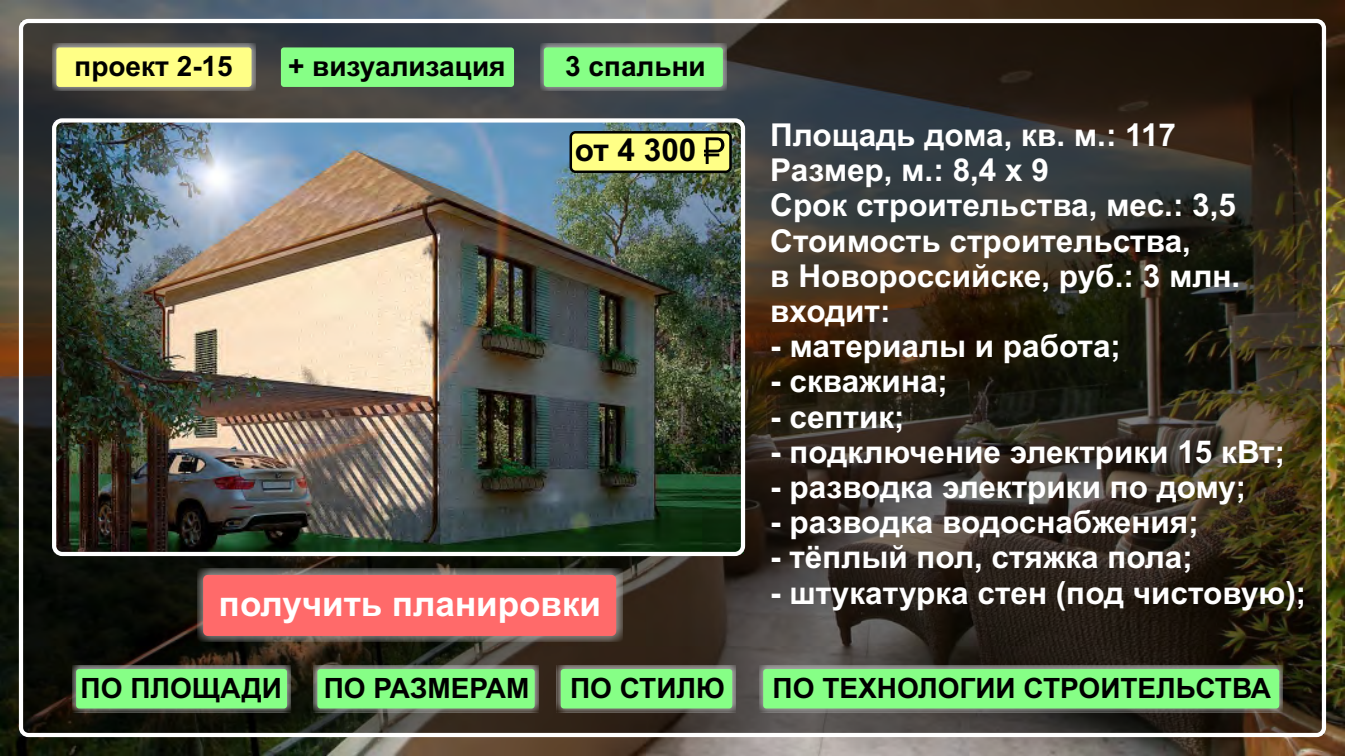
<style>
.page{position:relative;width:1345px;height:756px;background:#fff}
.page>*{position:absolute;margin:0;border:0;box-sizing:border-box;transform-origin:0 0}
.t1{font:700 35px "Arial";color:#fff}
.t2{font:700 31.5px/35.4px "Arial";color:#fff}
.t3{font:700 31.5px "Arial";color:#000}
.t4{font:700 28px "Arial";color:#000}
</style>
<div class="page">
<img style="left:0;top:0;width:1344px;height:756px">
<div style="left:21px;top:21px;width:1302px;height:714px;background:#000;opacity:.5"></div>
<div style="left:19px;top:19px;width:1306px;height:718px;border:4px solid #fff;border-radius:7px"></div>
<div style="left:72px;top:665px;width:219px;height:47px;background:#afb0b0;opacity:.98"></div>
<div style="left:76px;top:669px;width:211px;height:39px;background:#86ff86;border-radius:3px"></div>
<div style="left:313px;top:665px;width:225px;height:47px;background:#afb0b0;opacity:.98"></div>
<div style="left:317px;top:669px;width:217px;height:39px;background:#86ff86;border-radius:3px"></div>
<div style="left:759px;top:665px;width:523px;height:47px;background:#afb0b0;opacity:.98"></div>
<div style="left:763px;top:669px;width:515px;height:39px;background:#86ff86;border-radius:3px"></div>
<div style="left:556px;top:665px;width:180px;height:47px;background:#afb0b0;opacity:.98"></div>
<div style="left:560px;top:669px;width:172px;height:39px;background:#86ff86;border-radius:3px"></div>
<img style="left:57px;top:123px;width:683px;height:428px">
<div style="left:52px;top:118px;width:693px;height:438px;border:4px solid #fff;border-radius:8px"></div>
<div style="left:52px;top:44px;width:203px;height:47px;background:#afb0b0;opacity:.98"></div>
<div style="left:56px;top:47px;width:195px;height:40px;background:#ffff86;border-radius:3px"></div>
<div style="left:197px;top:569px;width:425px;height:73px;background:#afb0b0;opacity:.98"></div>
<div style="left:203px;top:575px;width:413px;height:61px;background:#ff6a6a;border-radius:5px"></div>
<div style="left:569px;top:131px;width:162px;height:42px;background:#ffff86;border:3px solid #000;border-radius:5px"></div>
<svg style="left:704px;top:137px;width:20px;height:27px"></svg>
<div style="left:540px;top:44px;width:186px;height:47px;background:#afb0b0;opacity:.98"></div>
<div style="left:543px;top:47px;width:179px;height:40px;background:#86ff86;border-radius:3px"></div>
<div style="left:281px;top:47px;width:233px;height:40px;background:#86ff86;border-radius:3px"></div>
<p class="t4" style="left:74px;top:56px;width:160px">проект 2-15</p>
<p class="t4" style="left:288px;top:56px;width:219px">+ визуализация</p>
<p class="t4" style="left:565px;top:56px;width:142px">3 спальни</p>
<p class="t3" style="left:574px;top:138px;width:123px">от 4 300</p>
<p class="t1" style="left:219px;top:591px;width:383px">получить планировки</p>
<p class="t2" style="left:770px;top:120px;width:471px">Площадь дома, кв. м.: 117<br>Размер, м.: 8,4 х 9<br>Срок строительства, мес.: 3,5<br>Стоимость строительства,<br>в Новороссийске, руб.: 3 млн. входит:</p>
<p class="t2" style="left:770px;top:331px;width:352px">- материалы и работа;</p>
<p class="t2" style="left:770px;top:367px;width:179px">- скважина;</p>
<p class="t2" style="left:770px;top:402px;width:136px">- септик;</p>
<p class="t2" style="left:770px;top:437px;width:516px">- подключение электрики 15 кВт;</p>
<p class="t2" style="left:770px;top:472px;width:477px">- разводка электрики по дому;</p>
<p class="t2" style="left:770px;top:507px;width:430px">- разводка водоснабжения;</p>
<p class="t2" style="left:770px;top:543px;width:424px">- тёплый пол, стяжка пола;</p>
<p class="t2" style="left:770px;top:578px;width:537px">- штукатурка стен (под чистовую);</p>
<p class="t4" style="left:81px;top:678px;width:203px">ПО ПЛОЩАДИ</p>
<p class="t4" style="left:324px;top:678px;width:207px">ПО РАЗМЕРАМ</p>
<p class="t4" style="left:570px;top:678px;width:156px">ПО СТИЛЮ</p>
<p class="t4" style="left:772px;top:678px;width:500px">ПО ТЕХНОЛОГИИ СТРОИТЕЛЬСТВА</p>
</div>
